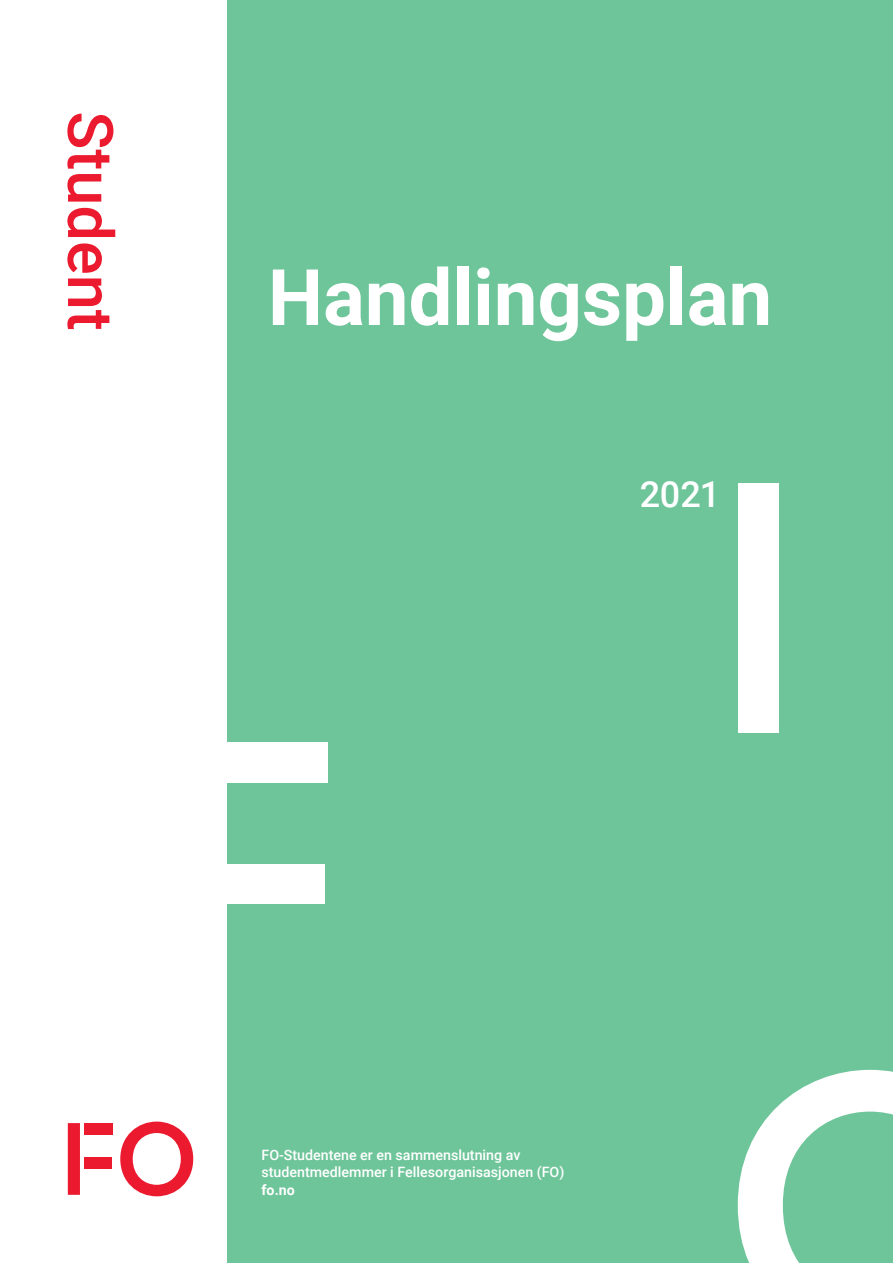
<style>
.page{position:relative;width:893px;height:1263px;background:#fff}
.page>*{position:absolute;margin:0;border:0;box-sizing:border-box;transform-origin:0 0}
.Sitat_stor_hvit{font:700 78px "Roboto";color:#fff}
.Sitat_stor_hvit-2{font:500 63px "Roboto";color:#eb1a2f}
.Sitat_stor_hvit-3{font:500 36px "Roboto";color:#fff}
.t1{font:500 14.25px/17.7px "Roboto";color:#fff}
.t2{font:700 14.25px "Roboto";color:#fff}
</style>
<div class="page">
<div style="left:227px;top:0;width:666px;height:1263px;background:#6ec599"></div>
<svg style="left:738px;top:1070px;width:155px;height:193px"></svg>
<div style="left:227px;top:864px;width:98px;height:40px;background:#fff"></div>
<div style="left:227px;top:742px;width:101px;height:40px;background:#fff"></div>
<div style="left:738px;top:483px;width:40px;height:250px;background:#fff"></div>
<svg style="left:120px;top:1121px;width:73px;height:75px"></svg>
<div style="left:84px;top:1157px;width:28px;height:12px;background:#eb1a2f"></div>
<svg style="left:68px;top:1123px;width:12px;height:72px"></svg>
<div style="left:84px;top:1123px;width:28px;height:11px;background:#eb1a2f"></div>
<p class="Sitat_stor_hvit-2" style="left:135px;top:111px;width:221px;rotate:90deg">Student</p>
<p class="Sitat_stor_hvit" style="left:268px;top:243px;width:506px">Handlingsplan</p>
<p class="Sitat_stor_hvit-3" style="left:640px;top:469px;width:82px">2021</p>
<p class="t1" style="left:261px;top:1145px;width:304px">FO-Studentene er en sammenslutning av studentmedlemmer i Fellesorganisasjonen (FO)</p>
<p class="t2" style="left:261px;top:1180px;width:35px">fo.no</p>
</div>
